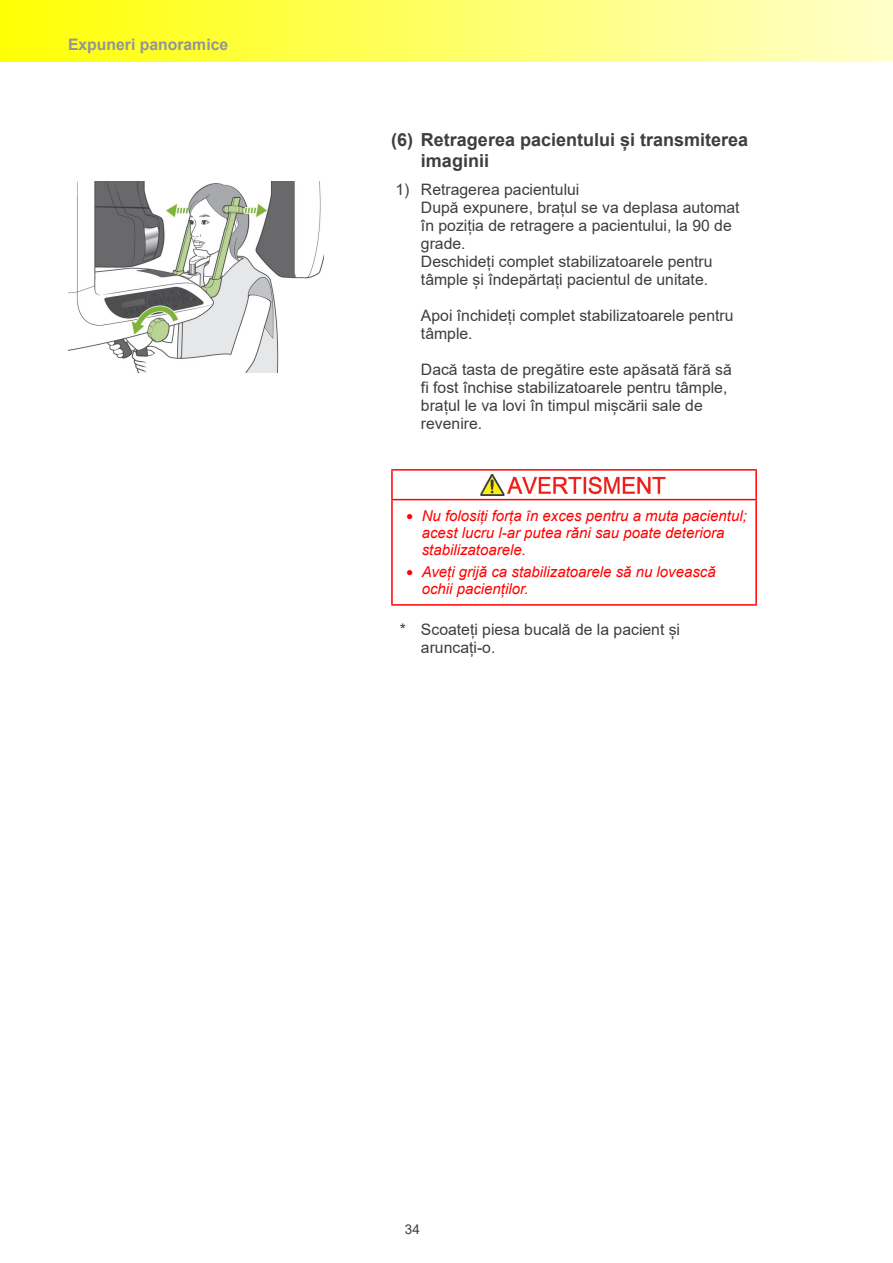
<style>
.page{position:relative;width:893px;height:1263px;background:#fff}
.page>*{position:absolute;margin:0;border:0;box-sizing:border-box;transform-origin:0 0}
.t1{font:700 18px/21px "Arial";color:#3e3e3f}
.t2{font:15.75px/18px "Arial";color:#3e3e3f}
.t3{font:700 15.75px "Arial";color:#939598}
.t4{font:italic 15px/17.2px "Arial";color:#f00}
.t5{font:13.5px "Arial";color:#3e3e3f}
.s1{font-style:normal;font-size:12px}
</style>
<div class="page">
<div style="left:0;top:0;width:893px;height:62px;background:linear-gradient(to right,#ffff02,#ffffcb)"></div>
<hr style="left:892px;top:0;width:1px;height:62px;background:#ffffca">
<hr style="left:391px;top:469px;width:366px;height:2px;background:#f00">
<hr style="left:391px;top:471px;width:2px;height:28px;background:#f00">
<hr style="left:755px;top:471px;width:2px;height:28px;background:#f00">
<hr style="left:391px;top:499px;width:366px;height:1px;background:#f00">
<hr style="left:391px;top:500px;width:2px;height:104px;background:#f00">
<hr style="left:755px;top:500px;width:2px;height:104px;background:#f00">
<hr style="left:391px;top:604px;width:366px;height:2px;background:#f00">
<img style="left:480px;top:474px;width:186px;height:21px">
<img style="left:68px;top:181px;width:255px;height:191px">
<p class="t3" style="left:68px;top:33px;width:162px">Expuneri panoramice</p>
<p class="t1" style="left:421px;top:129px;width:329px;text-indent:-30px">(6) Retragerea pacientului și transmiterea imaginii</p>
<p class="t2" style="left:421px;top:180px;width:320px;text-indent:-26px">1) Retragerea pacientului<br>După expunere, brațul se va deplasa automat în poziția de retragere a pacientului, la 90 de grade.<br>Deschideți complet stabilizatoarele pentru tâmple și îndepărtați pacientul de unitate.</p>
<p class="t2" style="left:421px;top:306px;width:314px">Apoi închideți complet stabilizatoarele pentru tâmple.</p>
<p class="t2" style="left:421px;top:360px;width:312px">Dacă tasta de pregătire este apăsată fără să fi fost închise stabilizatoarele pentru tâmple, brațul le va lovi în timpul mișcării sale de revenire.</p>
<p class="t4" style="left:422px;top:507px;width:327px;text-indent:-16px"><span class="s1">●</span> Nu folosiți forța în exces pentru a muta pacientul; acest lucru l-ar putea răni sau poate deteriora stabilizatoarele.</p>
<p class="t4" style="left:422px;top:563px;width:296px;text-indent:-16px"><span class="s1">●</span> Aveți grijă ca stabilizatoarele să nu lovească ochii pacienților.</p>
<p class="t2" style="left:421px;top:620px;width:261px;text-indent:-21px">* Scoateți piesa bucală de la pacient și aruncați-o.</p>
<p class="t5" style="left:405px;top:1220px;width:17px">34</p>
</div>
